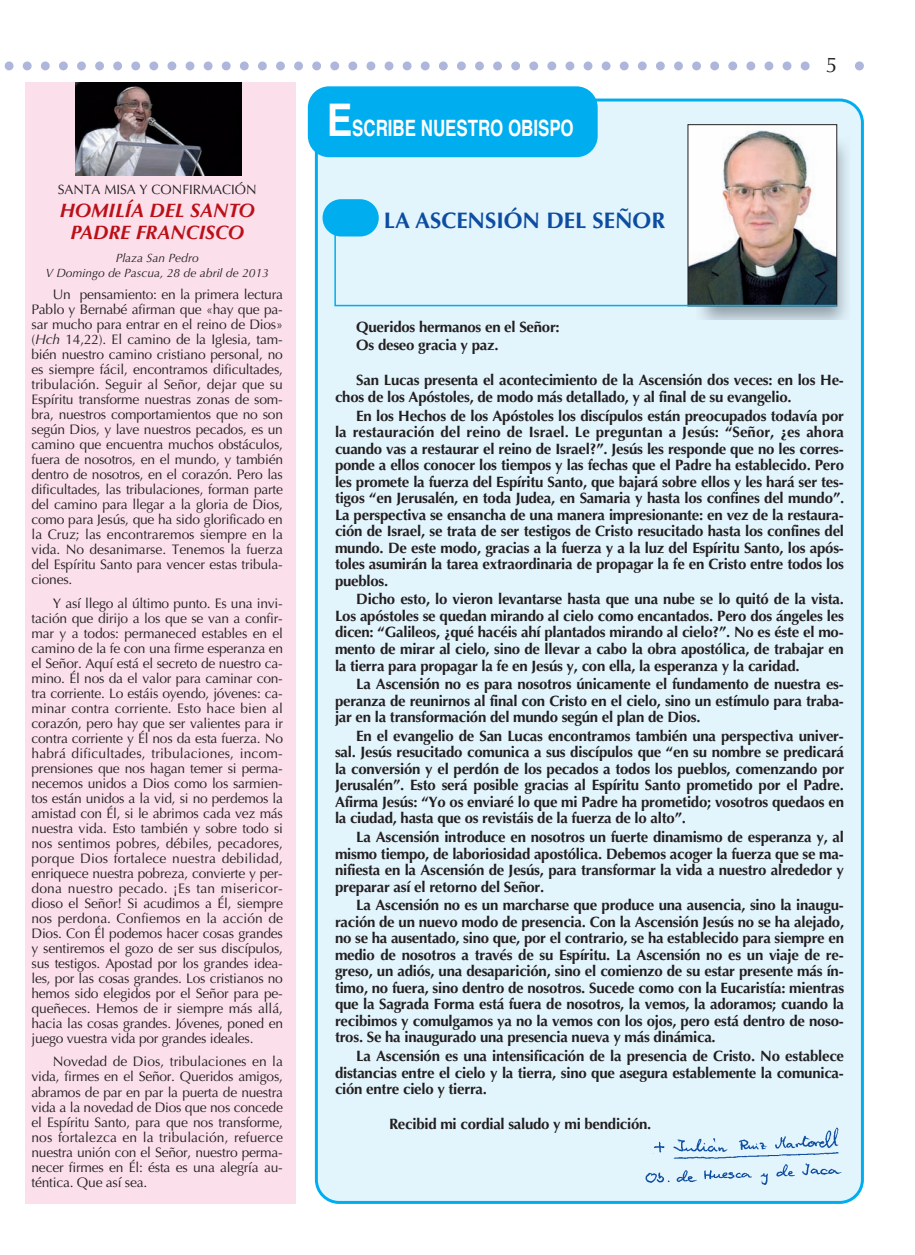
<style>
.page{position:relative;width:915px;height:1255px;background:#fff}
.page>*{position:absolute;margin:0;border:0;box-sizing:border-box;transform-origin:0 0}
.t1{font:700 22.5px "Helvetica";color:#fff;scale:.75 1}
.t2{font:700 22.5px "Optima";color:#0d4da1}
.t3{font:21px "Optima LT Std";color:#231f20}
.t4{font:italic 700 19.5px/22.5px "Optima";color:#bb1018;text-align:center}
.t5{font:700 15px/16.5px "Optima";letter-spacing:-.015em;color:#231f20;text-align:justify}
.t6{font:13.8px/15px "Optima";letter-spacing:-.015em;color:#231f20;text-align:justify}
.t7{font:13.5px "Optima";color:#231f20}
.t8{font:italic 12px/15px "Optima";color:#231f20;text-align:center}
.s1{font-style:italic}
.s2{font-size:45px}
</style>
<div class="page">
<svg style="left:4px;top:61px;width:859px;height:9px"></svg>
<div style="left:815px;top:51px;width:32px;height:30px;background:#fff"></div>
<div style="left:26px;top:83px;width:270px;height:1120px;background:#fbdfeb"></div>
<img style="left:76px;top:83px;width:165px;height:93px">
<div style="left:315px;top:98px;width:548px;height:1105px;background:#e2f4fc"></div>
<div style="left:308px;top:86px;width:289px;height:71px;background:#00aeef;border-radius:21px"></div>
<div style="left:322px;top:199px;width:56px;height:37px;background:#00aeef;border-radius:19px"></div>
<img style="left:696px;top:138px;width:153px;height:181px">
<img style="left:689px;top:126px;width:145px;height:106px">
<div style="left:687px;top:124px;width:149px;height:182px;border:1px solid #231f20"></div>
<img style="left:638px;top:1125px;width:206px;height:62px">
<svg style="left:333px;top:232px;width:505px;height:75px;background:#b5c7cf"></svg>
<p class="t7" style="left:58px;top:184px;width:200px">SANTA MISA Y CONFIRMACIÓN</p>
<p class="t4" style="left:60px;top:200px;width:196px">HOMILÍA DEL SANTO<br>PADRE FRANCISCO</p>
<p class="t8" style="left:46px;top:251px;width:224px">Plaza San Pedro<br>V Domingo de Pascua, 28 de abril de 2013</p>
<p class="t6" style="left:32px;top:288px;width:253px;text-indent:21px">Un pensamiento: en la primera lectura Pablo y Bernabé afirman que «hay que pa&shy;sar mucho para entrar en el reino de Dios» (<span class="s1">Hch</span> 14,22). El camino de la Iglesia, tam&shy;bién nuestro camino cristiano personal, no es siempre fácil, encontramos dificultades, tribulación. Seguir al Señor, dejar que su Espíritu transforme nuestras zonas de som&shy;bra, nuestros comportamientos que no son según Dios, y lave nuestros pecados, es un camino que encuentra muchos obstáculos, fuera de nosotros, en el mundo, y también dentro de nosotros, en el corazón. Pero las dificultades, las tribulaciones, forman parte del camino para llegar a la gloria de Dios, como para Jesús, que ha sido glorificado en la Cruz; las encontraremos siempre en la vida. No desanimarse. Tenemos la fuerza del Espíritu Santo para vencer estas tribula&shy;ciones.</p>
<p class="t6" style="left:32px;top:597px;width:253px;text-indent:21px">Y así llego al último punto. Es una invi&shy;tación que dirijo a los que se van a confir&shy;mar y a todos: permaneced estables en el camino de la fe con una firme esperanza en el Señor. Aquí está el secreto de nuestro ca&shy;mino. Él nos da el valor para caminar con&shy;tra corriente. Lo estáis oyendo, jóvenes: ca&shy;minar contra corriente. Esto hace bien al corazón, pero hay que ser valientes para ir contra corriente y Él nos da esta fuerza. No habrá dificultades, tribulaciones, incom&shy;prensiones que nos hagan temer si perma&shy;necemos unidos a Dios como los sarmien&shy;tos están unidos a la vid, si no perdemos la amistad con Él, si le abrimos cada vez más nuestra vida. Esto también y sobre todo si nos sentimos pobres, débiles, pecadores, porque Dios fortalece nuestra debilidad, enriquece nuestra pobreza, convierte y per&shy;dona nuestro pecado. ¡Es tan misericor&shy;dioso el Señor! Si acudimos a Él, siempre nos perdona. Confiemos en la acción de Dios. Con Él podemos hacer cosas grandes y sentiremos el gozo de ser sus discípulos, sus testigos. Apostad por los grandes idea&shy;les, por las cosas grandes. Los cristianos no hemos sido elegidos por el Señor para pe&shy;queñeces. Hemos de ir siempre más allá, hacia las cosas grandes. Jóvenes, poned en juego vuestra vida por grandes ideales.</p>
<p class="t6" style="left:32px;top:1055px;width:253px;text-indent:21px">Novedad de Dios, tribulaciones en la vida, firmes en el Señor. Queridos amigos, abramos de par en par la puerta de nuestra vida a la novedad de Dios que nos concede el Espíritu Santo, para que nos transforme, nos fortalezca en la tribulación, refuerce nuestra unión con el Señor, nuestro perma&shy;necer firmes en Él: ésta es una alegría au&shy;téntica. Que así sea.</p>
<p class="t1" style="left:326px;top:119px;width:331px"><span class="s2">E</span>SCRIBE NUESTRO OBISPO</p>
<p class="t2" style="left:383px;top:210px;width:283px">LA ASCENSIÓN DEL SEÑOR</p>
<p class="t3" style="left:825px;top:53px;width:13px">5</p>
<p class="t5" style="left:356px;top:318px;width:205px;line-height:18.8px">Queridos hermanos en el Señor:<br>Os deseo gracia y paz.</p>
<p class="t5" style="left:335px;top:373px;width:510px;text-indent:21px">San Lucas presenta el acontecimiento de la Ascensión dos veces: en los He&shy;chos de los Apóstoles, de modo más detallado, y al final de su evangelio.</p>
<p class="t5" style="left:335px;top:409px;width:510px;text-indent:21px">En los Hechos de los Apóstoles los discípulos están preocupados todavía por la restauración del reino de Israel. Le preguntan a Jesús: “Señor, ¿es ahora cuando vas a restaurar el reino de Israel?”. Jesús les responde que no les corres&shy;ponde a ellos conocer los tiempos y las fechas que el Padre ha establecido. Pero les promete la fuerza del Espíritu Santo, que bajará sobre ellos y les hará ser tes&shy;tigos “en Jerusalén, en toda Judea, en Samaria y hasta los confines del mundo”.<br>La perspectiva se ensancha de una manera impresionante: en vez de la restaura&shy;ción de Israel, se trata de ser testigos de Cristo resucitado hasta los confines del mundo. De este modo, gracias a la fuerza y a la luz del Espíritu Santo, los após&shy;toles asumirán la tarea extraordinaria de propagar la fe en Cristo entre todos los pueblos.</p>
<p class="t5" style="left:335px;top:592px;width:510px;text-indent:21px">Dicho esto, lo vieron levantarse hasta que una nube se lo quitó de la vista.<br>Los apóstoles se quedan mirando al cielo como encantados. Pero dos ángeles les dicen: “Galileos, ¿qué hacéis ahí plantados mirando al cielo?”. No es éste el mo&shy;mento de mirar al cielo, sino de llevar a cabo la obra apostólica, de trabajar en la tierra para propagar la fe en Jesús y, con ella, la esperanza y la caridad.</p>
<p class="t5" style="left:335px;top:677px;width:510px;text-indent:21px">La Ascensión no es para nosotros únicamente el fundamento de nuestra es&shy;peranza de reunirnos al final con Cristo en el cielo, sino un estímulo para traba&shy;jar en la transformación del mundo según el plan de Dios.</p>
<p class="t5" style="left:335px;top:729px;width:510px;text-indent:21px">En el evangelio de San Lucas encontramos también una perspectiva univer&shy;sal. Jesús resucitado comunica a sus discípulos que “en su nombre se predicará la conversión y el perdón de los pecados a todos los pueblos, comenzando por Jerusalén”. Esto será posible gracias al Espíritu Santo prometido por el Padre.<br>Afirma Jesús: “Yo os enviaré lo que mi Padre ha prometido; vosotros quedaos en la ciudad, hasta que os revistáis de la fuerza de lo alto”.</p>
<p class="t5" style="left:335px;top:830px;width:510px;text-indent:21px">La Ascensión introduce en nosotros un fuerte dinamismo de esperanza y, al mismo tiempo, de laboriosidad apostólica. Debemos acoger la fuerza que se ma&shy;nifiesta en la Ascensión de Jesús, para transformar la vida a nuestro alrededor y preparar así el retorno del Señor.</p>
<p class="t5" style="left:335px;top:898px;width:510px;text-indent:21px">La Ascensión no es un marcharse que produce una ausencia, sino la inaugu&shy;ración de un nuevo modo de presencia. Con la Ascensión Jesús no se ha alejado, no se ha ausentado, sino que, por el contrario, se ha establecido para siempre en medio de nosotros a través de su Espíritu. La Ascensión no es un viaje de re&shy;greso, un adiós, una desaparición, sino el comienzo de su estar presente más ín&shy;timo, no fuera, sino dentro de nosotros. Sucede como con la Eucaristía: mientras que la Sagrada Forma está fuera de nosotros, la vemos, la adoramos; cuando la recibimos y comulgamos ya no la vemos con los ojos, pero está dentro de noso&shy;tros. Se ha inaugurado una presencia nueva y más dinámica.</p>
<p class="t5" style="left:335px;top:1049px;width:510px;text-indent:21px">La Ascensión es una intensificación de la presencia de Cristo. No establece distancias entre el cielo y la tierra, sino que asegura establemente la comunica&shy;ción entre cielo y tierra.</p>
<p class="t5" style="left:389px;top:1117px;width:264px">Recibid mi cordial saludo y mi bendición.</p>
</div>
